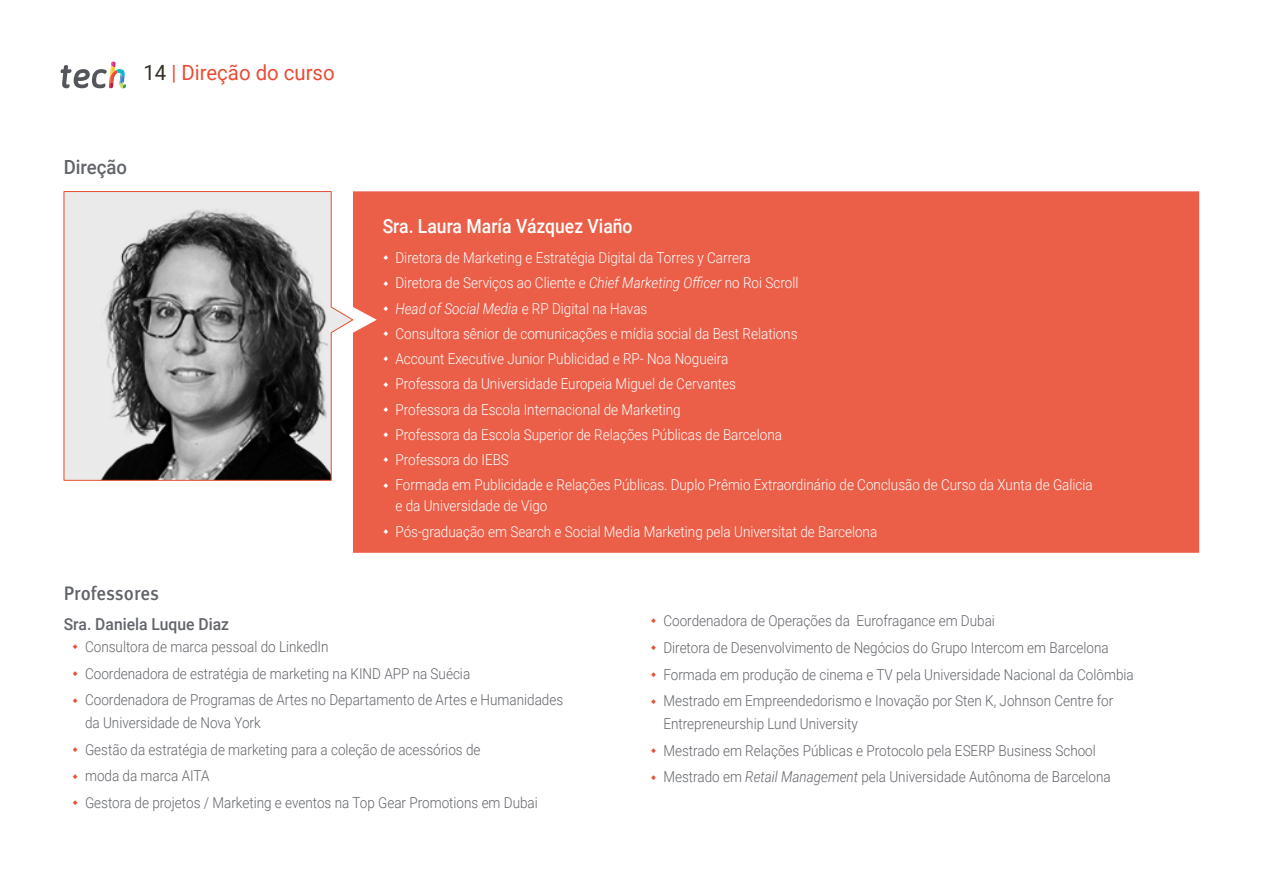
<style>
.page{position:relative;width:1263px;height:893px;background:#fff}
.page>*{position:absolute;margin:0;border:0;box-sizing:border-box;transform-origin:0 0}
.t1{font:21px "Roboto";color:#e94c35}
.t2{font:500 19.5px "Roboto";color:#fff;scale:.9 1}
.t3{font:500 19.5px "Meta Pro";letter-spacing:-.005em;color:#61646a;scale:.95 1}
.t4{font:500 19.5px "Roboto";color:#61646a;scale:.95 1}
.t5{font:500 16.5px "Roboto";color:#61646a;scale:.95 1}
.t6{font:300 15px/26.7px "Roboto";color:#61646a;scale:.9 1}
.t7{font:300 15px/25.2px "Roboto";color:#fff;scale:.9 1}
.s1{color:#312e20}
.s2{font-style:italic}
</style>
<div class="page">
<svg style="left:61px;top:62px;width:65px;height:27px"></svg>
<div style="left:353px;top:191px;width:846px;height:362px;background:#eb5f49"></div>
<svg style="left:63px;top:191px;width:291px;height:290px"></svg>
<svg style="left:384px;top:255px;width:4px;height:5px"></svg>
<svg style="left:384px;top:281px;width:4px;height:5px"></svg>
<svg style="left:384px;top:306px;width:4px;height:5px"></svg>
<svg style="left:384px;top:331px;width:4px;height:5px"></svg>
<svg style="left:384px;top:356px;width:4px;height:5px"></svg>
<svg style="left:384px;top:382px;width:4px;height:5px"></svg>
<svg style="left:384px;top:407px;width:4px;height:5px"></svg>
<svg style="left:384px;top:432px;width:4px;height:5px"></svg>
<svg style="left:384px;top:457px;width:4px;height:5px"></svg>
<svg style="left:384px;top:483px;width:4px;height:5px"></svg>
<svg style="left:384px;top:529px;width:4px;height:5px"></svg>
<h1 class="t1" style="left:144px;top:57px;width:193px"><span class="s1">14</span> | Direção do curso</h1>
<h2 class="t4" style="left:64px;top:154px;width:68px">Direção</h2>
<h2 class="t3" style="left:64px;top:581px;width:102px">Professores</h2>
<h2 class="t2" style="left:383px;top:212px;width:279px">Sra. Laura María Vázquez Viaño</h2>
<p class="t7" style="left:395px;top:244px;width:776px">Diretora de Marketing e Estratégia Digital da Torres y Carrera<br>Diretora de Serviços ao Cliente e <span class="s2">Chief Marketing Officer</span> no Roi Scroll<br><span class="s2">Head of Social Media</span> e RP Digital na Havas<br>Consultora sênior de comunicações e mídia social da Best Relations<br>Account Executive Junior Publicidad e RP- Noa Nogueira<br>Professora da Universidade Europeia Miguel de Cervantes<br>Professora da Escola Internacional de Marketing<br>Professora da Escola Superior de Relações Públicas de Barcelona<br>Professora do IEBS<br>Formada em Publicidade e Relações Públicas. Duplo Prêmio Extraordinário de Conclusão de Curso da Xunta de Galicia</p>
<p class="t7" style="left:395px;top:493px;width:537px">e da Universidade de Vigo<br>Pós-graduação em Search e Social Media Marketing pela Universitat de Barcelona</p>
<p class="t5" style="left:64px;top:612px;width:176px">Sra. Daniela Luque Diaz</p>
<p class="t6" style="left:85px;top:633px;width:533px">Consultora de marca pessoal do LinkedIn<br>Coordenadora de estratégia de marketing na KIND APP na Suécia<br>Coordenadora de Programas de Artes no Departamento de Artes e Humanidades</p>
<p class="t6" style="left:85px;top:709px;width:505px">da Universidade de Nova York<br>Gestão da estratégia de marketing para a coleção de acessórios de<br>moda da marca AITA<br>Gestora de projetos / Marketing e eventos na Top Gear Promotions em Dubai</p>
<p class="t6" style="left:663px;top:607px;width:524px">Coordenadora de Operações da Eurofragance em Dubai<br>Diretora de Desenvolvimento de Negócios do Grupo Intercom em Barcelona Formada em produção de cinema e TV pela Universidade Nacional da Colômbia Mestrado em Empreendedorismo e Inovação por Sten K, Johnson Centre for</p>
<p class="t6" style="left:663px;top:710px;width:499px">Entrepreneurship Lund University<br>Mestrado em Relações Públicas e Protocolo pela ESERP Business School<br>Mestrado em <span class="s2">Retail Management</span> pela Universidade Autônoma de Barcelona</p>
</div>
